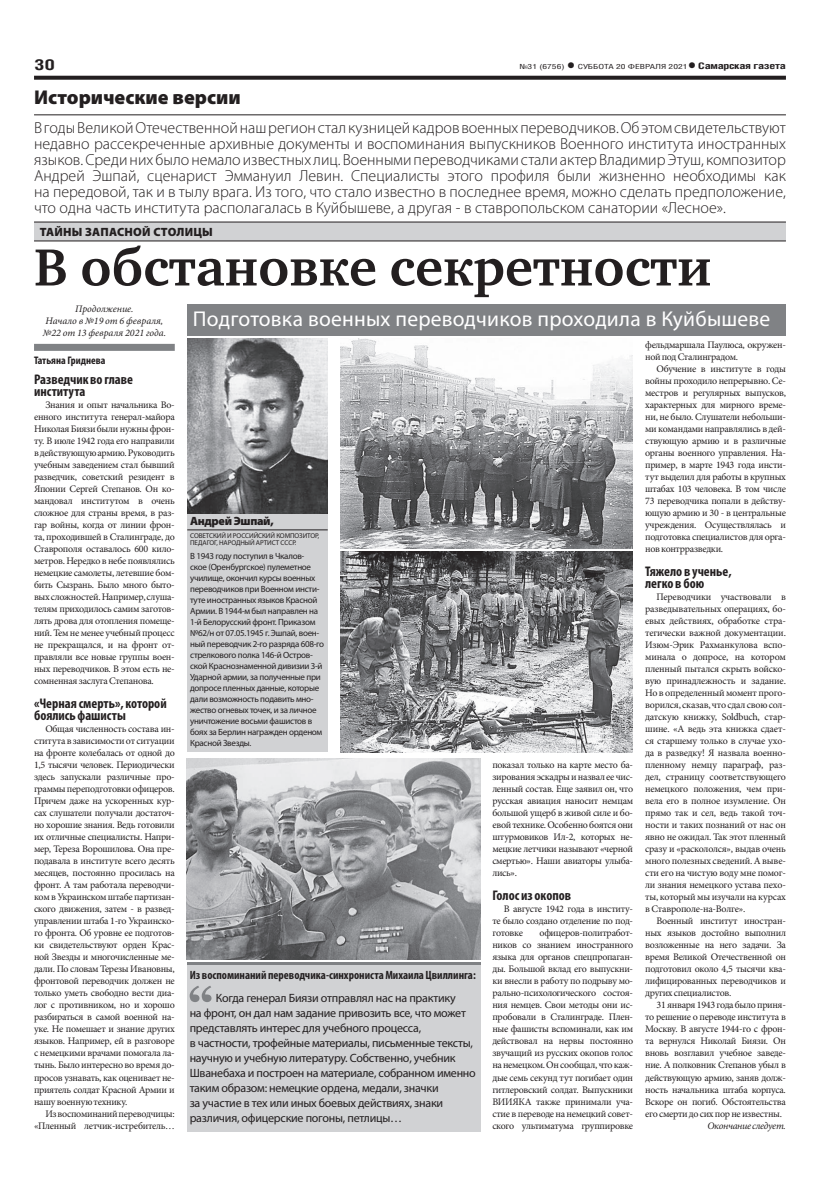
<style>
.page{position:relative;width:820px;height:1191px;background:#fff}
.page>*{position:absolute;margin:0;border:0;box-sizing:border-box;transform-origin:0 0}
.t1{font:700 53.5px "Charter C";color:#231f20}
.t2{font:21.5px "Myriad Pro";letter-spacing:.01em;color:#fff}
.t3{font:900 20px "Myriad Pro";color:#231f20}
.t4{font:300 16px/16px "Myriad Pro";color:#231f20;text-align:justify}
.t5{font:700 15px "Helios Cond";color:#231f20;scale:1.4 1}
.t6{font:700 condensed 14px/12px "Myriad Pro";color:#231f20}
.t7{font:12px/15px "Myriad Pro";letter-spacing:-.02em;color:#231f20}
.t8{font:700 condensed 12px "Myriad Pro";color:#231f20}
.t9{font:900 12px "Myriad Pro";letter-spacing:.02em;color:#231f20}
.t10{font:900 12px "Myriad Pro";letter-spacing:-.03em;color:#231f20}
.t11{font:700 condensed 11px "Myriad Pro";color:#231f20}
.t12{font:10px/12px "Minion Pro";letter-spacing:-.03em;color:#231f20;text-align:justify}
.t13{font:italic 10px/12px "Minion Pro";color:#231f20;text-align:center}
.t14{font:italic 10px "Minion Pro";letter-spacing:-.035em;color:#231f20}
.t15{font:9px/11px "Myriad Pro";letter-spacing:-.03em;color:#231f20}
.t16{font:700 9px "Helios Cond";letter-spacing:-.02em;color:#231f20;scale:1.4 1}
.t17{font:7px/7px "Myriad Pro";letter-spacing:-.01em;color:#231f20}
.t18{font:7px "Helios Cond";color:#231f20;scale:1.4 1}
.s1{font-weight:700;font-size:16px}
.s2{font-size:16px}
</style>
<div class="page">
<svg style="left:34px;top:76px;width:751px;height:4px;background:#322f2f"></svg>
<div style="left:34px;top:344px;width:141px;height:7px;background:#808285"></div>
<div style="left:187px;top:305px;width:598px;height:31px;background:#808285"></div>
<hr style="left:34px;top:115px;width:751px;height:1px;background:#231f20">
<div style="left:34px;top:223px;width:751px;height:18px;background:#d1d2d4"></div>
<hr style="left:34px;top:222px;width:751px;height:1px;background:#231f20">
<hr style="left:34px;top:241px;width:751px;height:1px;background:#231f20">
<img style="left:340px;top:551px;width:292px;height:201px">
<img style="left:187px;top:758px;width:293px;height:201px">
<img style="left:340px;top:339px;width:292px;height:210px">
<div style="left:187px;top:513px;width:140px;height:239px;background:#d1d2d4"></div>
<img style="left:187px;top:339px;width:140px;height:174px">
<hr style="left:187px;top:529px;width:140px;height:1px;background:#231f20">
<div style="left:187px;top:962px;width:293px;height:169px;background:#d1d2d4"></div>
<svg style="left:189px;top:986px;width:22px;height:16px"></svg>
<hr style="left:187px;top:962px;width:293px;height:3px;background:#808285">
<h3 class="t5" style="left:34px;top:55px;width:17px">30</h3>
<p class="t18" style="left:519px;top:63px;width:121px">№31 (6756) <span class="s1">•</span> суббота 20 февраля 2021</p>
<p class="t16" style="left:687px;top:61px;width:72px"><span class="s2">•</span> Самарская газета</p>
<h3 class="t3" style="left:34px;top:86px;width:208px">Исторические версии</h3>
<p class="t4" style="left:34px;top:120px;width:753px">В годы Великой Отечественной наш регион стал кузницей кадров военных переводчиков. Об этом свидетельствуют недавно рассекреченные архивные документы и воспоминания выпускников Военного института иностранных языков. Среди них было немало известных лиц. Военными переводчиками стали актер Владимир Этуш, композитор Андрей Эшпай, сценарист Эммануил Левин. Специалисты этого профиля были жизненно необходимы как на передовой, так и в тылу врага. Из того, что стало известно в последнее время, можно сделать предположение, что одна часть института располагалась в Куйбышеве, а другая - в ставропольском санатории «Лесное».</p>
<p class="t9" style="left:40px;top:226px;width:174px">Тайны запасной столицы</p>
<h1 class="t1" style="left:34px;top:238px;width:678px">В обстановке секретности</h1>
<h2 class="t2" style="left:193px;top:305px;width:578px">Подготовка военных переводчиков проходила в Куйбышеве</h2>
<p class="t13" style="left:43px;top:303px;width:125px">Продолжение.<br>Начало в №19 от 6 февраля, №22 от 13 февраля 2021 года.</p>
<p class="t11" style="left:34px;top:354px;width:73px">Татьяна Гриднева</p>
<h3 class="t6" style="left:34px;top:373px;width:100px">Разведчик во главе института</h3>
<p class="t12" style="left:34px;top:399px;width:142px;text-indent:11px">Знания и опыт начальника Во&shy;енного института генерал-майора Николая Биязи были нужны фрон&shy;ту. В июле 1942 года его направили в действующую армию. Руководить учебным заведением стал бывший разведчик, советский резидент в Японии Сергей Степанов. Он ко&shy;мандовал институтом в очень сложное для страны время, в раз&shy;гар войны, когда от линии фрон&shy;та, проходившей в Сталинграде, до Ставрополя оставалось 600 кило&shy;метров. Нередко в небе появлялись немецкие самолеты, летевшие бом&shy;бить Сызрань. Было много быто&shy;вых сложностей. Например, слуша&shy;телям приходилось самим заготов&shy;лять дрова для отопления помеще&shy;ний. Тем не менее учебный процесс не прекращался, и на фронт от&shy;правляли все новые группы воен&shy;ных переводчиков. В этом есть не&shy;сомненная заслуга Степанова.</p>
<h3 class="t6" style="left:34px;top:697px;width:134px">«Черная смерть», которой боялись фашисты</h3>
<p class="t12" style="left:34px;top:723px;width:142px;text-indent:11px">Общая численность состава ин&shy;ститута в зависимости от ситуации на фронте колебалась от одной до 1,5 тысячи человек. Периодически здесь запускали различные про&shy;граммы переподготовки офицеров.<br>Причем даже на ускоренных кур&shy;сах слушатели получали достаточ&shy;но хорошие знания. Ведь готовили их отличные специалисты. Напри&shy;мер, Тереза Ворошилова. Она пре&shy;подавала в институте всего десять месяцев, постоянно просилась на фронт. А там работала переводчи&shy;ком в Украинском штабе партизан&shy;ского движения, затем - в развед&shy;управлении штаба 1-го Украинско&shy;го фронта. Об уровне ее подготов&shy;ки свидетельствуют орден Крас&shy;ной Звезды и многочисленные ме&shy;дали. По словам Терезы Ивановны, фронтовой переводчик должен не только уметь свободно вести диа&shy;лог с противником, но и хорошо разбираться в самой военной на&shy;уке. Не помешает и знание других языков. Например, ей в разговоре с немецкими врачами помогала ла&shy;тынь. Было интересно во время до&shy;просов узнавать, как оценивает не&shy;приятель солдат Красной Армии и нашу военную технику.</p>
<p class="t12" style="left:34px;top:1107px;width:142px;text-align:right">Из воспоминаний переводчицы: «Пленный летчик-истребитель…</p>
<p class="t12" style="left:645px;top:339px;width:142px">фельдмаршала Паулюса, окружен&shy;ной под Сталинградом.</p>
<p class="t12" style="left:645px;top:363px;width:142px;text-indent:11px">Обучение в институте в годы войны проходило непрерывно. Се&shy;местров и регулярных выпусков, характерных для мирного време&shy;ни, не было. Слушатели небольши&shy;ми командами направлялись в дей&shy;ствующую армию и в различные органы военного управления. На&shy;пример, в марте 1943 года инсти&shy;тут выделил для работы в крупных штабах 103 человека. В том числе 73 переводчика попали в действу&shy;ющую армию и 30 - в центральные учреждения. Осуществлялась и подготовка специалистов для орга&shy;нов контрразведки.</p>
<h3 class="t6" style="left:645px;top:565px;width:88px">Тяжело в ученье, легко в бою</h3>
<p class="t12" style="left:645px;top:591px;width:142px;text-indent:11px">Переводчики участвовали в разведывательных операциях, бо&shy;евых действиях, обработке стра&shy;тегически важной документации.<br>Изюм-Эрик Рахманкулова вспо&shy;минала о допросе, на котором пленный пытался скрыть войско&shy;вую принадлежность и задание.<br>Но в определенный момент прого&shy;ворился, сказав, что сдал свою сол&shy;датскую книжку, Soldbuch, стар&shy;шине. «А ведь эта книжка сдает&shy;ся старшему только в случае ухо&shy;да в разведку! Я назвала военно&shy;пленному немцу параграф, раз&shy;дел, страницу соответствующего немецкого положения, чем при&shy;вела его в полное изумление. Он прямо так и сел, ведь такой точ&shy;ности и таких познаний от нас он явно не ожидал. Так этот пленный сразу и «раскололся», выдав очень много полезных сведений. А выве&shy;сти его на чистую воду мне помог&shy;ли знания немецкого устава пехо&shy;ты, который мы изучали на курсах в Ставрополе-на-Волге».</p>
<p class="t12" style="left:645px;top:915px;width:142px;text-indent:11px">Военный институт иностран&shy;ных языков достойно выполнил возложенные на него задачи. За время Великой Отечественной он подготовил около 4,5 тысячи ква&shy;лифицированных переводчиков и других специалистов.</p>
<p class="t12" style="left:645px;top:999px;width:142px;text-indent:11px">31 января 1943 года было приня&shy;то решение о переводе института в Москву. В августе 1944-го с фрон&shy;та вернулся Николай Биязи. Он вновь возглавил учебное заведе&shy;ние. А полковник Степанов убыл в действующую армию, заняв долж&shy;ность начальника штаба корпуса.<br>Вскоре он погиб. Обстоятельства его смерти до сих пор не известны.</p>
<p class="t14" style="left:707px;top:1118px;width:80px">Окончание следует.</p>
<p class="t10" style="left:190px;top:514px;width:85px">Андрей Эшпай,</p>
<p class="t17" style="left:190px;top:532px;width:130px">советский и российский композитор, педагог, Народный артист СССР</p>
<p class="t17" style="left:295px;top:539px;width:3px">.</p>
<p class="t15" style="left:190px;top:550px;width:136px">В 1943 году поступил в Чкалов-<br>ское (Оренбургское) пулеметное училище, окончил курсы военных переводчиков при Военном инсти&shy;туте иностранных языков Красной<br>Армии. В 1944-м был направлен на<br>1-й Белорусский фронт. Приказом №62/н от 07.05.1945 г. Эшпай, воен&shy;ный переводчик 2-го разряда 608-го стрелкового полка 146-й Остров&shy;ской Краснознаменной дивизии 3-й<br>Ударной армии, за полученные при допросе пленных данные, которые дали возможность подавить мно&shy;жество огневых точек, и за личное уничтожение восьми фашистов в боях за Берлин награжден орденом<br>Красной Звезды.</p>
<p class="t12" style="left:492px;top:759px;width:142px">показал только на карте место ба&shy;зирования эскадры и назвал ее чис&shy;ленный состав. Еще заявил он, что русская авиация наносит немцам большой ущерб в живой силе и бо&shy;евой технике. Особенно боятся они штурмовиков Ил-2, которых не&shy;мецкие летчики называют «черной смертью». Наши авиаторы улыба&shy;лись».</p>
<h3 class="t6" style="left:492px;top:889px;width:80px">Голос из окопов</h3>
<p class="t12" style="left:492px;top:903px;width:142px;text-indent:11px">В августе 1942 года в институ&shy;те было создано отделение по под&shy;готовке</p>
<p class="t12" style="left:492px;top:927px;width:142px;text-indent:47px">офицеров-политработ&shy;ников со знанием иностранного языка для органов спецпропаган&shy;ды. Большой вклад его выпускни&shy;ки внесли в работу по подрыву мо&shy;рально-психологического состоя&shy;ния немцев. Свои методы они ис&shy;пробовали в Сталинграде. Плен&shy;ные фашисты вспоминали, как им действовал на нервы постоянно звучащий из русских окопов голос на немецком. Он сообщал, что каж&shy;дые семь секунд тут погибает один гитлеровский солдат. Выпускники ВИИЯКА также принимали уча&shy;стие в переводе на немецкий совет&shy;ского ультиматума группировке</p>
<p class="t8" style="left:189px;top:967px;width:287px">Из воспоминаний переводчика-синхрониста Михаила Цвиллинга:</p>
<p class="t7" style="left:189px;top:990px;width:287px;text-indent:26px">Когда генерал Биязи отправлял нас на практику<br>на фронт, он дал нам задание привозить все, что может представлять интерес для учебного процесса,<br>в частности, трофейные материалы, письменные тексты, научную и учебную литературу. Собственно, учебник Шванебаха и построен на материале, собранном именно таким образом: немецкие ордена, медали, значки<br>за участие в тех или иных боевых действиях, знаки различия, офицерские погоны, петлицы…</p>
</div>
